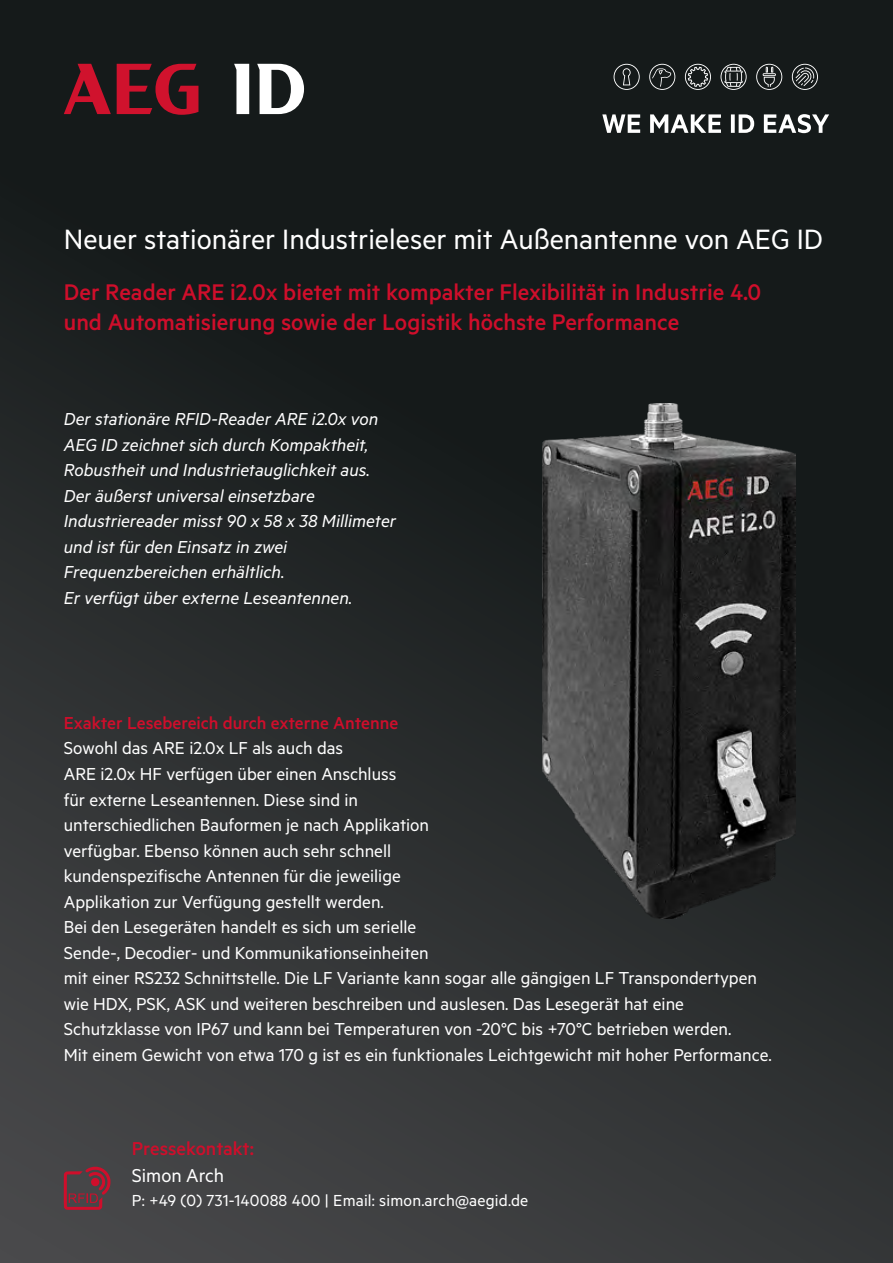
<style>
.page{position:relative;width:893px;height:1263px;background:#fff}
.page>*{position:absolute;margin:0;border:0;box-sizing:border-box;transform-origin:0 0}
.t1{font:31.5px "Metric";color:#fff}
.t2{font:500 25.5px/30px "Metric";color:#cf0e2b}
.t3{font:500 21px "Metric";color:#cf0e2b}
.t4{font:21px "Metric";color:#fff}
.t5{font:19.5px/25.5px "Metric";color:#fff}
.t6{font:italic 19.5px/25.5px "Metric";color:#fff}
.t7{font:500 19.5px "Metric";color:#cf0e2b}
.t8{font:18px "Metric";letter-spacing:.01em;color:#fff}
</style>
<div class="page">
<div style="left:0;top:0;width:893px;height:1263px;background:linear-gradient(to bottom,#0d1313,#3d3f40)"></div>
<svg style="left:64px;top:1166px;width:46px;height:44px;background:#71333e"></svg>
<svg style="left:64px;top:64px;width:134px;height:51px;background:#6b1622"></svg>
<svg style="left:234px;top:64px;width:70px;height:50px"></svg>
<svg style="left:602px;top:114px;width:227px;height:19px"></svg>
<svg style="left:685px;top:64px;width:26px;height:26px"></svg>
<svg style="left:649px;top:64px;width:26px;height:26px"></svg>
<svg style="left:614px;top:64px;width:26px;height:26px"></svg>
<svg style="left:756px;top:64px;width:26px;height:26px"></svg>
<svg style="left:720px;top:64px;width:27px;height:26px"></svg>
<svg style="left:792px;top:64px;width:26px;height:26px"></svg>
<img style="left:543px;top:404px;width:253px;height:514px">
<h1 class="t1" style="left:64px;top:221px;width:761px">Neuer stationärer Industrieleser mit Außenantenne von AEG ID</h1>
<h2 class="t2" style="left:64px;top:276px;width:699px">Der Reader ARE i2.0x bietet mit kompakter Flexibilität in Industrie 4.0 und Automatisierung sowie der Logistik höchste Performance</h2>
<p class="t6" style="left:64px;top:405px;width:334px">Der stationäre RFID-Reader ARE i2.0x von AEG ID zeichnet sich durch Kompaktheit, Robustheit und Industrietauglichkeit aus.<br>Der äußerst universal einsetzbare Industriereader misst 90 x 58 x 38 Millimeter und ist für den Einsatz in zwei Frequenzbereichen erhältlich.<br>Er verfügt über externe Leseantennen.</p>
<p class="t7" style="left:64px;top:711px;width:336px">Exakter Lesebereich durch externe Antenne</p>
<p class="t5" style="left:64px;top:735px;width:709px">Sowohl das ARE i2.0x LF als auch das<br>ARE i2.0x HF verfügen über einen Anschluss<br>für externe Leseantennen. Diese sind in<br>unterschiedlichen Bauformen je nach Applikation<br>verfügbar. Ebenso können auch sehr schnell<br>kundenspezifische Antennen für die jeweilige<br>Applikation zur Verfügung gestellt werden.<br>Bei den Lesegeräten handelt es sich um serielle<br>Sende-, Decodier- und Kommunikationseinheiten<br>mit einer RS232 Schnittstelle. Die LF Variante kann sogar alle gängigen LF Transpondertypen wie HDX, PSK, ASK und weiteren beschreiben und auslesen. Das Lesegerät hat eine Schutzklasse von IP67 und kann bei Temperaturen von -20°C bis +70°C betrieben werden.<br>Mit einem Gewicht von etwa 170 g ist es ein funktionales Leichtgewicht mit hoher Performance.</p>
<p class="t3" style="left:132px;top:1137px;width:124px">Pressekontakt:</p>
<p class="t4" style="left:132px;top:1163px;width:94px">Simon Arch</p>
<p class="t8" style="left:132px;top:1190px;width:398px">P: +49 (0) 731-140088 400 | Email: simon.arch@aegid.de</p>
</div>
